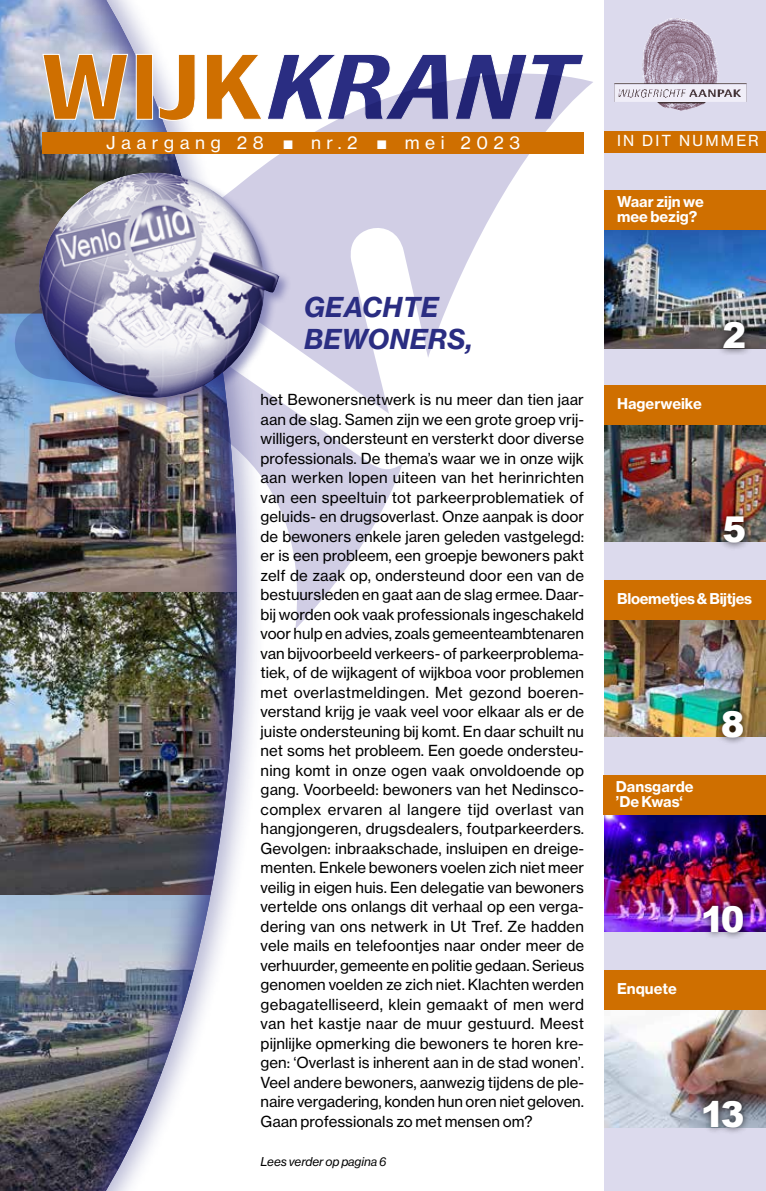
<style>
.page{position:relative;width:766px;height:1191px;background:#fff}
.page>*{position:absolute;margin:0;border:0;box-sizing:border-box;transform-origin:0 0}
.t1{font:900 35.55px "Arial";color:#fff}
.t2{font:27px/32.4px "N Haas Grotesk TX Pro 76 Bd It";letter-spacing:.015em;color:#2a2d82}
.t3{font:17.55px "N Haas Grotesk TX Pro 55 Rg";letter-spacing:.315em;color:#fff}
.t4{font:15px/19.5px "N Haas Grotesk TX Pro 55 Rg";letter-spacing:-.01em;color:#000;text-align:justify}
.t5{font:15px "N Haas Grotesk TX Pro 55 Rg";letter-spacing:.15em;color:#fff}
.t6{font:14.7px/15px "N Haas Grotesk TX Pro 75 Bd";color:#fff}
.t7{font:14.7px "N Haas Grotesk TX Pro 75 Bd";letter-spacing:-.02em;color:#fff}
.t8{font:12px "N Haas Grotesk TX Pro 56 It";letter-spacing:-.01em;color:#000}
</style>
<div class="page">
<img style="left:0;top:314px;width:15px;height:278px">
<img style="left:0;top:895px;width:42px;height:296px">
<img style="left:0;top:0;width:42px;height:314px">
<img style="left:0;top:592px;width:42px;height:303px">
<div style="left:42px;top:0;width:723px;height:1191px;background:#2a2d82;opacity:.75"></div>
<div style="left:74px;top:0;width:691px;height:1191px;background:#2a2d82;opacity:.33"></div>
<div style="left:604px;top:0;width:161px;height:1191px;background:#dcdaed"></div>
<img style="left:614px;top:18px;width:79px;height:93px">
<div style="left:604px;top:132px;width:161px;height:21px;background:#cf6f00"></div>
<svg style="left:158px;top:54px;width:38px;height:20px"></svg>
<div style="left:136px;top:54px;width:17px;height:66px;background:#cf6f00;border:1px solid #fff"></div>
<svg style="left:42px;top:54px;width:86px;height:20px;background:#cd9e6d"></svg>
<svg style="left:206px;top:53px;width:378px;height:21px"></svg>
<img style="left:15px;top:74px;width:578px;height:555px">
<div style="left:43px;top:132px;width:541px;height:21px;background:#cf6f00"></div>
<img style="left:604px;top:230px;width:161px;height:118px">
<div style="left:604px;top:190px;width:161px;height:40px;background:#cf6f00"></div>
<div style="left:715px;top:314px;width:37px;height:42px;background:#000;opacity:.75"></div>
<img style="left:604px;top:425px;width:161px;height:117px">
<div style="left:604px;top:386px;width:161px;height:38px;background:#cf6f00"></div>
<img style="left:604px;top:620px;width:161px;height:116px">
<div style="left:604px;top:580px;width:161px;height:40px;background:#cf6f00"></div>
<img style="left:604px;top:815px;width:161px;height:116px">
<div style="left:603px;top:776px;width:162px;height:39px;background:#cf6f00"></div>
<img style="left:604px;top:1009px;width:161px;height:118px">
<div style="left:604px;top:970px;width:161px;height:39px;background:#cf6f00"></div>
<div style="left:716px;top:508px;width:36px;height:42px;background:#000;opacity:.75"></div>
<div style="left:714px;top:702px;width:37px;height:43px;background:#000;opacity:.75"></div>
<div style="left:695px;top:898px;width:56px;height:42px;background:#000;opacity:.75"></div>
<div style="left:695px;top:1092px;width:56px;height:43px;background:#000;opacity:.75"></div>
<div style="left:37px;top:170px;width:255px;height:242px;background:#2a2d82;opacity:.44"></div>
<div style="left:11px;top:145px;width:270px;height:290px;background:#2a2d82;opacity:.75"></div>
<p class="t3" style="left:106px;top:132px;width:415px">Jaargang 28 ■ nr.2 ■ mei 2023</p>
<p class="t5" style="left:617px;top:132px;width:143px">IN DIT NUMMER</p>
<h2 class="t2" style="left:304px;top:291px;width:170px">GEACHTE<br>BEWONERS,</h2>
<p class="t4" style="left:260px;top:390px;width:325px">het Bewonersnetwerk is nu meer dan tien jaar aan de slag. Samen zijn we een grote groep vrij&shy;willigers, ondersteunt en versterkt door diverse professionals. De thema’s waar we in onze wijk aan werken lopen uiteen van het herinrichten van een speeltuin tot parkeerproblematiek of geluids- en drugsoverlast. Onze aanpak is door de bewoners enkele jaren geleden vastgelegd: er is een probleem, een groepje bewoners pakt zelf de zaak op, ondersteund door een van de bestuursleden en gaat aan de slag ermee. Daar&shy;bij worden ook vaak professionals ingeschakeld voor hulp en advies, zoals gemeenteambtenaren van bijvoorbeeld verkeers- of parkeerproblema&shy;tiek, of de wijkagent of wijkboa voor problemen met overlastmeldingen. Met gezond boeren&shy;verstand krijg je vaak veel voor elkaar als er de juiste ondersteuning bij komt. En daar schuilt nu net soms het probleem. Een goede ondersteu&shy;ning komt in onze ogen vaak onvoldoende op gang. Voorbeeld: bewoners van het Nedinsco&shy;complex ervaren al langere tijd overlast van hangjongeren, drugsdealers, foutparkeerders.<br>Gevolgen: inbraakschade, insluipen en dreige&shy;menten. Enkele bewoners voelen zich niet meer veilig in eigen huis. Een delegatie van bewoners vertelde ons onlangs dit verhaal op een verga&shy;dering van ons netwerk in Ut Tref. Ze hadden vele mails en telefoontjes naar onder meer de verhuurder, gemeente en politie gedaan. Serieus genomen voelden ze zich niet. Klachten werden gebagatelliseerd, klein gemaakt of men werd van het kastje naar de muur gestuurd. Meest pijnlijke opmerking die bewoners te horen kre&shy;gen: ‘Overlast is inherent aan in de stad wonen’.<br>Veel andere bewoners, aanwezig tijdens de ple&shy;naire vergadering, konden hun oren niet geloven.<br>Gaan professionals zo met mensen om?</p>
<p class="t8" style="left:260px;top:1154px;width:127px">Lees verder op pagina 6</p>
<p class="t6" style="left:617px;top:194px;width:88px">Waar zijn we mee bezig?</p>
<p class="t6" style="left:617px;top:396px;width:86px">Hagerweike</p>
<h1 class="t1" style="left:722px;top:310px;width:25px">2</h1>
<h1 class="t1" style="left:722px;top:503px;width:25px">5</h1>
<p class="t7" style="left:617px;top:590px;width:136px">Bloemetjes &amp; Bijtjes</p>
<p class="t6" style="left:615px;top:778px;width:79px;line-height:15.6px">Dansgarde ’De Kwas‘</p>
<h1 class="t1" style="left:720px;top:698px;width:25px">8</h1>
<p class="t6" style="left:617px;top:981px;width:61px">Enquete</p>
<h1 class="t1" style="left:700px;top:893px;width:45px">10</h1>
<h1 class="t1" style="left:700px;top:1088px;width:45px">13</h1>
</div>
